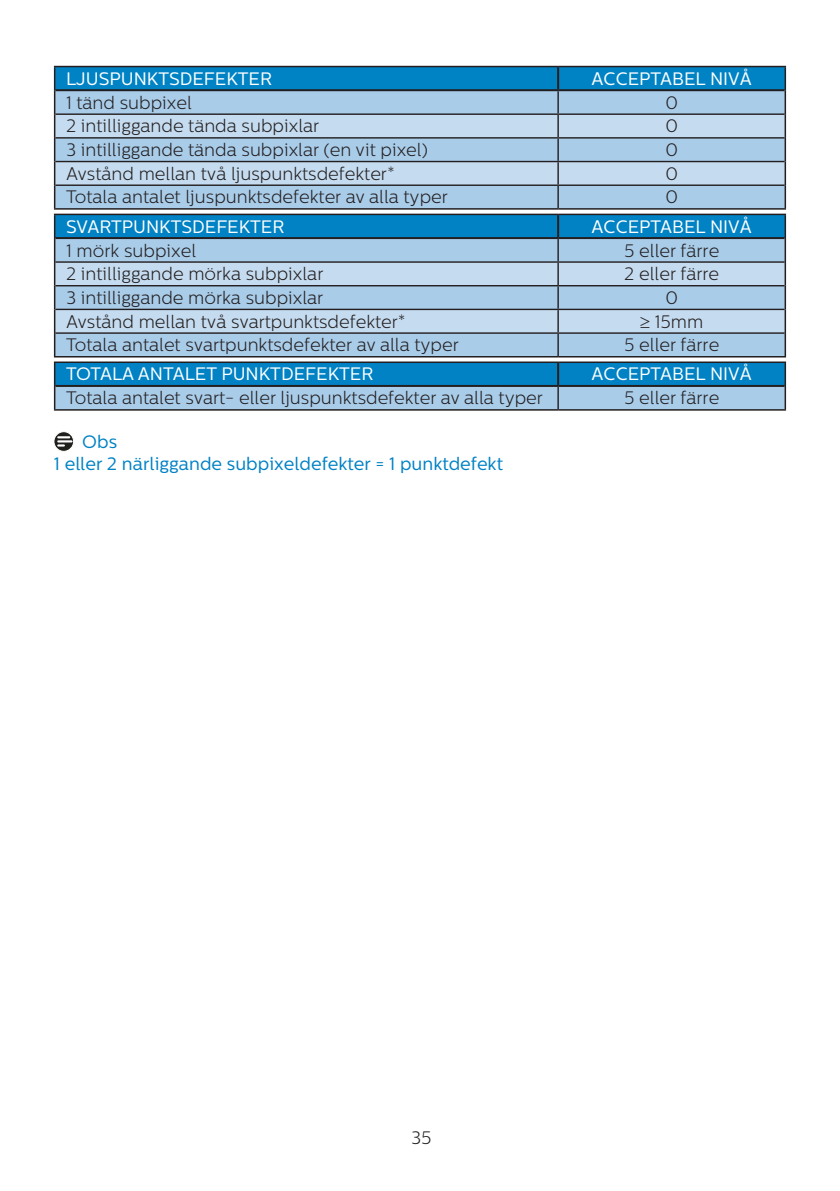
<style>
.page{position:relative;width:840px;height:1191px;background:#fff}
.page>*{position:absolute;margin:0;border:0;box-sizing:border-box;transform-origin:0 0}
.t1{font:300 18px "Centrale Sans";color:#231f20}
.t2{font:18px "Centrale Sans";color:#fff}
.Note_body{font:18px "Centrale Sans";color:#0082c5}
.Heading_4_blue{font:18px "Centrale Sans";color:#0082c5}
</style>
<div class="page">
<hr style="left:54px;top:208px;width:504px;height:2px;background:#231f20">
<hr style="left:558px;top:208px;width:227px;height:2px;background:#231f20">
<hr style="left:54px;top:66px;width:504px;height:1px;background:#231f20">
<hr style="left:558px;top:66px;width:227px;height:1px;background:#231f20">
<svg style="left:54px;top:67px;width:731px;height:141px;background:#8fbbd9"></svg>
<hr style="left:557px;top:67px;width:2px;height:22px;background:#231f20">
<hr style="left:54px;top:356px;width:504px;height:1px;background:#231f20">
<hr style="left:558px;top:356px;width:227px;height:1px;background:#231f20">
<svg style="left:54px;top:214px;width:731px;height:142px;background:#8ebad8"></svg>
<hr style="left:557px;top:215px;width:2px;height:22px;background:#231f20">
<hr style="left:54px;top:409px;width:504px;height:2px;background:#231f20">
<hr style="left:558px;top:409px;width:227px;height:2px;background:#231f20">
<hr style="left:54px;top:361px;width:504px;height:2px;background:#231f20">
<hr style="left:558px;top:361px;width:227px;height:2px;background:#231f20">
<svg style="left:54px;top:362px;width:731px;height:48px;background:#509bc7"></svg>
<hr style="left:557px;top:363px;width:2px;height:22px;background:#231f20">
<svg style="left:54px;top:432px;width:20px;height:19px"></svg>
<div style="left:54px;top:432px;width:20px;height:19px;border:1px solid #fff;border-radius:50%"></div>
<svg style="left:58px;top:436px;width:13px;height:10px"></svg>
<p class="t2" style="left:66px;top:68px;width:207px">LJUSPUNKTSDEFEKTER</p>
<p class="t2" style="left:591px;top:68px;width:162px">ACCEPTABEL NIVÅ</p>
<p class="t1" style="left:66px;top:92px;width:127px">1 tänd subpixel</p>
<p class="t1" style="left:665px;top:92px;width:14px">0</p>
<p class="t1" style="left:66px;top:116px;width:254px">2 intilliggande tända subpixlar</p>
<p class="t1" style="left:665px;top:116px;width:14px">0</p>
<p class="t1" style="left:66px;top:139px;width:363px">3 intilliggande tända subpixlar (en vit pixel)</p>
<p class="t1" style="left:665px;top:139px;width:14px">0</p>
<p class="t1" style="left:66px;top:163px;width:330px">Avstånd mellan två ljuspunktsdefekter*</p>
<p class="t1" style="left:665px;top:163px;width:14px">0</p>
<p class="t1" style="left:66px;top:187px;width:383px">Totala antalet ljuspunktsdefekter av alla typer</p>
<p class="t1" style="left:665px;top:187px;width:14px">0</p>
<p class="t2" style="left:66px;top:216px;width:220px">SVARTPUNKTSDEFEKTER</p>
<p class="t2" style="left:591px;top:216px;width:162px">ACCEPTABEL NIVÅ</p>
<p class="t1" style="left:66px;top:240px;width:132px">1 mörk subpixel</p>
<p class="t1" style="left:623px;top:240px;width:97px">5 eller färre</p>
<p class="t1" style="left:66px;top:264px;width:259px">2 intilliggande mörka subpixlar</p>
<p class="t1" style="left:624px;top:264px;width:96px">2 eller färre</p>
<p class="t1" style="left:66px;top:287px;width:259px">3 intilliggande mörka subpixlar</p>
<p class="t1" style="left:665px;top:287px;width:14px">0</p>
<p class="t1" style="left:66px;top:311px;width:341px">Avstånd mellan två svartpunktsdefekter*</p>
<p class="t1" style="left:639px;top:311px;width:65px">≥ 15mm</p>
<p class="t1" style="left:66px;top:335px;width:394px">Totala antalet svartpunktsdefekter av alla typer</p>
<p class="t1" style="left:623px;top:335px;width:97px">5 eller färre</p>
<p class="t2" style="left:66px;top:364px;width:309px">TOTALA ANTALET PUNKTDEFEKTER</p>
<p class="t2" style="left:591px;top:364px;width:162px">ACCEPTABEL NIVÅ</p>
<p class="t1" style="left:66px;top:388px;width:478px">Totala antalet svart- eller ljuspunktsdefekter av alla typer</p>
<p class="t1" style="left:623px;top:388px;width:97px">5 eller färre</p>
<p class="Heading_4_blue" style="left:82px;top:431px;width:36px">Obs</p>
<p class="Note_body" style="left:54px;top:453px;width:450px">1 eller 2 närliggande subpixeldefekter = 1 punktdefekt</p>
<p class="t1" style="left:411px;top:1127px;width:22px">35</p>
</div>
